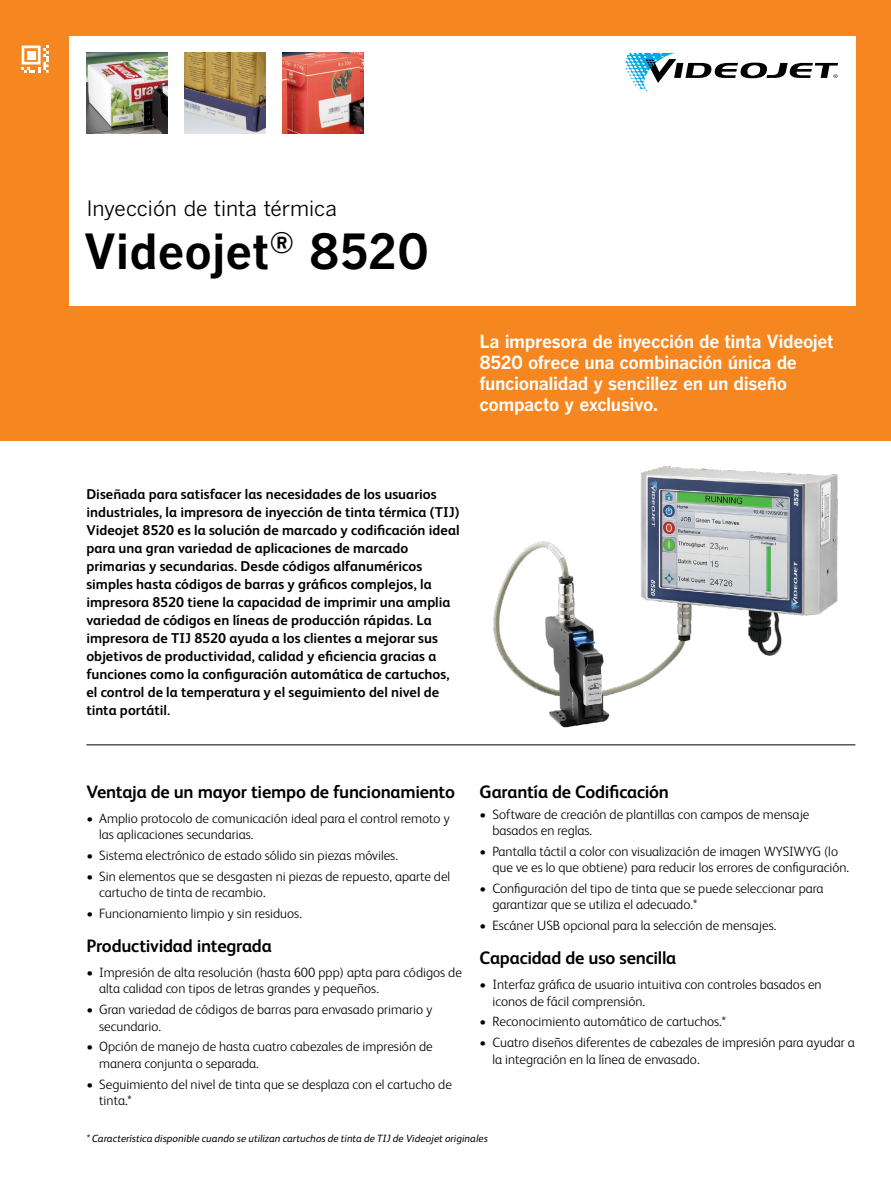
<style>
.page{position:relative;width:891px;height:1188px;background:#fff}
.page>*{position:absolute;margin:0;border:0;box-sizing:border-box;transform-origin:0 0}
.t1{font:700 48px "Benton Gothic";color:#000}
.t2{font:21px "Benton Gothic";letter-spacing:-.015em;color:#000}
.t3{font:700 18px/21px "Benton Gothic";letter-spacing:-.02em;color:#fff}
.t4{font:700 18px "FS Albert Pro";letter-spacing:-.015em;color:#000}
.t5{font:700 14.25px/18px "FS Albert Pro";color:#000}
.t6{font:300 13.5px/16.5px "FS Albert Pro";color:#000}
.t7{font:italic 10.5px "FS Albert Pro";letter-spacing:.005em;color:#000}
</style>
<div class="page">
<div style="left:0;top:0;width:891px;height:441px;background:#f6861f"></div>
<div style="left:69px;top:36px;width:786px;height:270px;background:#fff"></div>
<svg style="left:22px;top:46px;width:27px;height:27px"></svg>
<svg style="left:625px;top:53px;width:213px;height:39px"></svg>
<img style="left:185px;top:53px;width:81px;height:81px">
<img style="left:283px;top:53px;width:81px;height:81px">
<img style="left:86px;top:53px;width:81px;height:81px">
<hr style="left:86px;top:744px;width:769px;height:1px;background:#000">
<img style="left:493px;top:466px;width:345px;height:262px">
<h2 class="t2" style="left:86px;top:197px;width:252px">Inyección de tinta térmica</h2>
<h1 class="t1" style="left:84px;top:224px;width:347px">Videojet<sup>®</sup> 8520</h1>
<h3 class="t3" style="left:480px;top:332px;width:356px">La impresora de inyección de tinta Videojet 8520 ofrece una combinación única de funcionalidad y sencillez en un diseño compacto y exclusivo.</h3>
<p class="t5" style="left:86px;top:484px;width:375px">Diseñada para satisfacer las necesidades de los usuarios industriales, la impresora de inyección de tinta térmica (TIJ)<br>Videojet 8520 es la solución de marcado y codificación ideal para una gran variedad de aplicaciones de marcado primarias y secundarias. Desde códigos alfanuméricos simples hasta códigos de barras y gráficos complejos, la impresora 8520 tiene la capacidad de imprimir una amplia variedad de códigos en líneas de producción rápidas. La impresora de TIJ 8520 ayuda a los clientes a mejorar sus objetivos de productividad, calidad y eficiencia gracias a funciones como la configuración automática de cartuchos, el control de la temperatura y el seguimiento del nivel de tinta portátil.</p>
<h3 class="t4" style="left:86px;top:779px;width:370px">Ventaja de un mayor tiempo de funcionamiento</h3>
<p class="t6" style="left:99px;top:809px;width:352px;text-indent:-13px">• Amplio protocolo de comunicación ideal para el control remoto y las aplicaciones secundarias.</p>
<p class="t6" style="left:86px;top:846px;width:313px">• Sistema electrónico de estado sólido sin piezas móviles.</p>
<p class="t6" style="left:99px;top:867px;width:353px;text-indent:-13px">• Sin elementos que se desgasten ni piezas de repuesto, aparte del cartucho de tinta de recambio.</p>
<p class="t6" style="left:86px;top:904px;width:217px">• Funcionamiento limpio y sin residuos.</p>
<h3 class="t4" style="left:86px;top:933px;width:187px">Productividad integrada</h3>
<p class="t6" style="left:99px;top:963px;width:364px;text-indent:-13px">• Impresión de alta resolución (hasta 600 ppp) apta para códigos de alta calidad con tipos de letras grandes y pequeños.</p>
<p class="t6" style="left:99px;top:1000px;width:335px;text-indent:-13px">• Gran variedad de códigos de barras para envasado primario y secundario.</p>
<p class="t6" style="left:99px;top:1038px;width:335px;text-indent:-13px">• Opción de manejo de hasta cuatro cabezales de impresión de manera conjunta o separada.</p>
<p class="t6" style="left:99px;top:1075px;width:354px;text-indent:-13px">• Seguimiento del nivel de tinta que se desplaza con el cartucho de tinta.*</p>
<h3 class="t4" style="left:480px;top:779px;width:191px">Garantía de Codificación</h3>
<p class="t6" style="left:492px;top:805px;width:319px;text-indent:-13px">• Software de creación de plantillas con campos de mensaje basados en reglas.</p>
<p class="t6" style="left:492px;top:842px;width:358px;text-indent:-13px">• Pantalla táctil a color con visualización de imagen WYSIWYG (lo que ve es lo que obtiene) para reducir los errores de configuración.</p>
<p class="t6" style="left:492px;top:879px;width:333px;text-indent:-13px">• Configuración del tipo de tinta que se puede seleccionar para garantizar que se utiliza el adecuado.*</p>
<p class="t6" style="left:480px;top:917px;width:298px">• Escáner USB opcional para la selección de mensajes.</p>
<h3 class="t4" style="left:480px;top:945px;width:198px">Capacidad de uso sencilla</h3>
<p class="t6" style="left:492px;top:975px;width:331px;text-indent:-13px">• Interfaz gráfica de usuario intuitiva con controles basados en iconos de fácil comprensión.</p>
<p class="t6" style="left:480px;top:1013px;width:248px">• Reconocimiento automático de cartuchos.*</p>
<p class="t6" style="left:492px;top:1033px;width:364px;text-indent:-13px">• Cuatro diseños diferentes de cabezales de impresión para ayudar a la integración en la línea de envasado.</p>
<p class="t7" style="left:86px;top:1131px;width:403px">* Característica disponible cuando se utilizan cartuchos de tinta de TIJ de Videojet originales</p>
</div>
